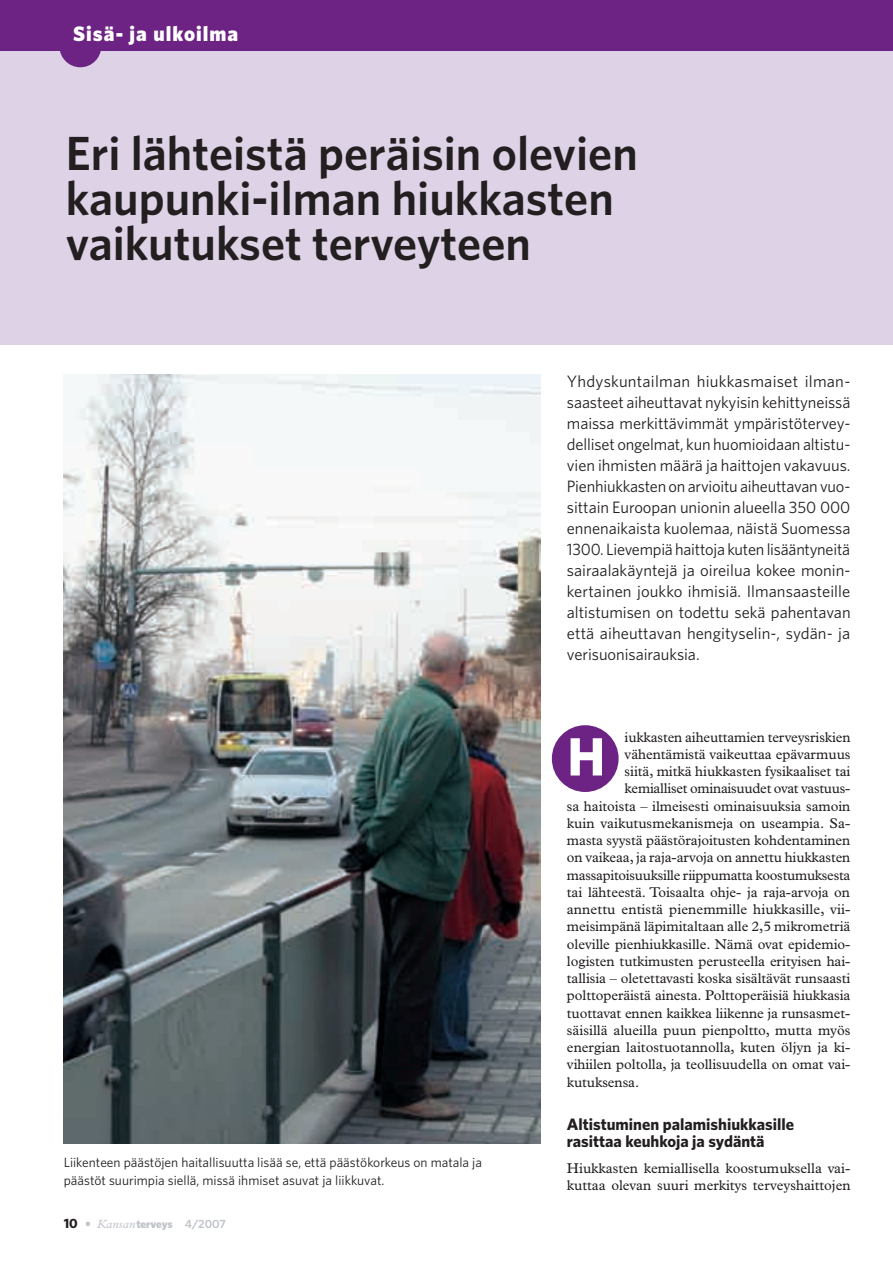
<style>
.page{position:relative;width:893px;height:1263px;background:#fff}
.page>*{position:absolute;margin:0;border:0;box-sizing:border-box;transform-origin:0 0}
.t1{font:700 54px "Whitney";color:#fff}
.t2{font:600 48px/45px "Whitney";color:#231f20}
.t3{font:900 21px "Whitney";letter-spacing:.05em;color:#fff}
.t4{font:16.5px/21px "Whitney";letter-spacing:-.005em;color:#231f20;text-align:justify}
.t5{font:700 16.5px/17.2px "Whitney";color:#231f20}
.t6{font:14.25px/17.2px "Plantin";letter-spacing:-.005em;color:#231f20}
.t7{font:13.5px/17.2px "Whitney";color:#231f20}
.t8{font:900 11.25px "Whitney";letter-spacing:-.01em;color:#c0c4ca}
.s1{font-weight:700;font-size:13.5px;color:#231f20}
.s2{font-weight:700;font-size:12px}
.s3{font-family:"Plantin";font-weight:400;font-style:italic;font-size:12px}
.s4{font-weight:600;font-size:12px}
</style>
<div class="page">
<div style="left:0;top:51px;width:893px;height:294px;background:#ded3e6"></div>
<img style="left:64px;top:374px;width:477px;height:770px">
<div style="left:552px;top:725px;width:67px;height:67px;background:#6d2383;border-radius:50%"></div>
<div style="left:59px;top:26px;width:42px;height:41px;background:#6d2383;border-radius:50%"></div>
<div style="left:0;top:0;width:893px;height:50px;background:#6d2383"></div>
<h3 class="t3" style="left:73px;top:21px;width:167px">Sisä- ja ulkoilma</h3>
<h2 class="t2" style="left:66px;top:130px;width:573px">Eri lähteistä peräisin olevien kaupunki-ilman hiukkasten vaikutukset terveyteen</h2>
<p class="t7" style="left:64px;top:1154px;width:420px">Liikenteen päästöjen haitallisuutta lisää se, että päästökorkeus on matala ja päästöt suurimpia siellä, missä ihmiset asuvat ja liikkuvat.</p>
<p class="t8" style="left:64px;top:1217px;width:164px"><span class="s1">10</span> <span class="s2">•</span> <span class="s3">Kansan</span>terveys <span class="s4">4/2007</span></p>
<p class="t4" style="left:567px;top:370px;width:285px">Yhdyskuntailman hiukkasmaiset ilman&shy;saasteet aiheuttavat nykyisin kehittyneissä maissa merkittävimmät ympäristötervey&shy;delliset ongelmat, kun huomioidaan altistu&shy;vien ihmisten määrä ja haittojen vakavuus.<br>Pienhiukkasten on arvioitu aiheuttavan vuo&shy;sittain Euroopan unionin alueella 350 000 ennenaikaista kuolemaa, näistä Suomessa 1300. Lievempiä haittoja kuten lisääntyneitä sairaalakäyntejä ja oireilua kokee monin&shy;kertainen joukko ihmisiä. Ilmansaasteille altistumisen on todettu sekä pahentavan että aiheuttavan hengityselin-, sydän- ja verisuonisairauksia.</p>
<p class="t6" style="left:625px;top:728px;width:227px">iukkasten aiheuttamien terveysriskien</p>
<p class="t6" style="left:625px;top:746px;width:227px">vähentämistä vaikeuttaa epävarmuus</p>
<p class="t6" style="left:625px;top:763px;width:227px">siitä, mitkä hiukkasten fysikaaliset tai</p>
<p class="t6" style="left:625px;top:780px;width:227px">kemialliset ominaisuudet ovat vastuus-</p>
<p class="t6" style="left:567px;top:797px;width:285px">sa haitoista – ilmeisesti ominaisuuksia samoin</p>
<p class="t6" style="left:567px;top:815px;width:285px">kuin vaikutusmekanismeja on useampia. Sa-</p>
<p class="t6" style="left:567px;top:832px;width:285px">masta syystä päästörajoitusten kohdentaminen</p>
<p class="t6" style="left:567px;top:849px;width:285px">on vaikeaa, ja raja-arvoja on annettu hiukkasten</p>
<p class="t6" style="left:567px;top:866px;width:285px">massapitoisuuksille riippumatta koostumuksesta</p>
<p class="t6" style="left:567px;top:884px;width:285px">tai lähteestä. Toisaalta ohje- ja raja-arvoja on</p>
<p class="t6" style="left:567px;top:901px;width:285px">annettu entistä pienemmille hiukkasille, vii-</p>
<p class="t6" style="left:567px;top:918px;width:285px">meisimpänä läpimitaltaan alle 2,5 mikrometriä</p>
<p class="t6" style="left:567px;top:935px;width:285px">oleville pienhiukkasille. Nämä ovat epidemio-</p>
<p class="t6" style="left:567px;top:953px;width:285px">logisten tutkimusten perusteella erityisen hai-</p>
<p class="t6" style="left:567px;top:970px;width:285px">tallisia – oletettavasti koska sisältävät runsaasti</p>
<p class="t6" style="left:567px;top:987px;width:285px">polttoperäistä ainesta. Polttoperäisiä hiukkasia</p>
<p class="t6" style="left:567px;top:1004px;width:285px">tuottavat ennen kaikkea liikenne ja runsasmet-</p>
<p class="t6" style="left:567px;top:1022px;width:285px">säisillä alueilla puun pienpoltto, mutta myös</p>
<p class="t6" style="left:567px;top:1039px;width:285px">energian laitostuotannolla, kuten öljyn ja ki-</p>
<p class="t6" style="left:567px;top:1056px;width:285px">vihiilen poltolla, ja teollisuudella on omat vai-</p>
<p class="t6" style="left:567px;top:1073px;width:74px">kutuksensa.</p>
<p class="t5" style="left:567px;top:1115px;width:229px">Altistuminen palamishiukkasille rasittaa keuhkoja ja sydäntä</p>
<p class="t6" style="left:567px;top:1160px;width:285px">Hiukkasten kemiallisella koostumuksella vai&shy;kuttaa olevan suuri merkitys terveyshaittojen</p>
<h1 class="t1" style="left:567px;top:724px;width:40px">H</h1>
</div>
